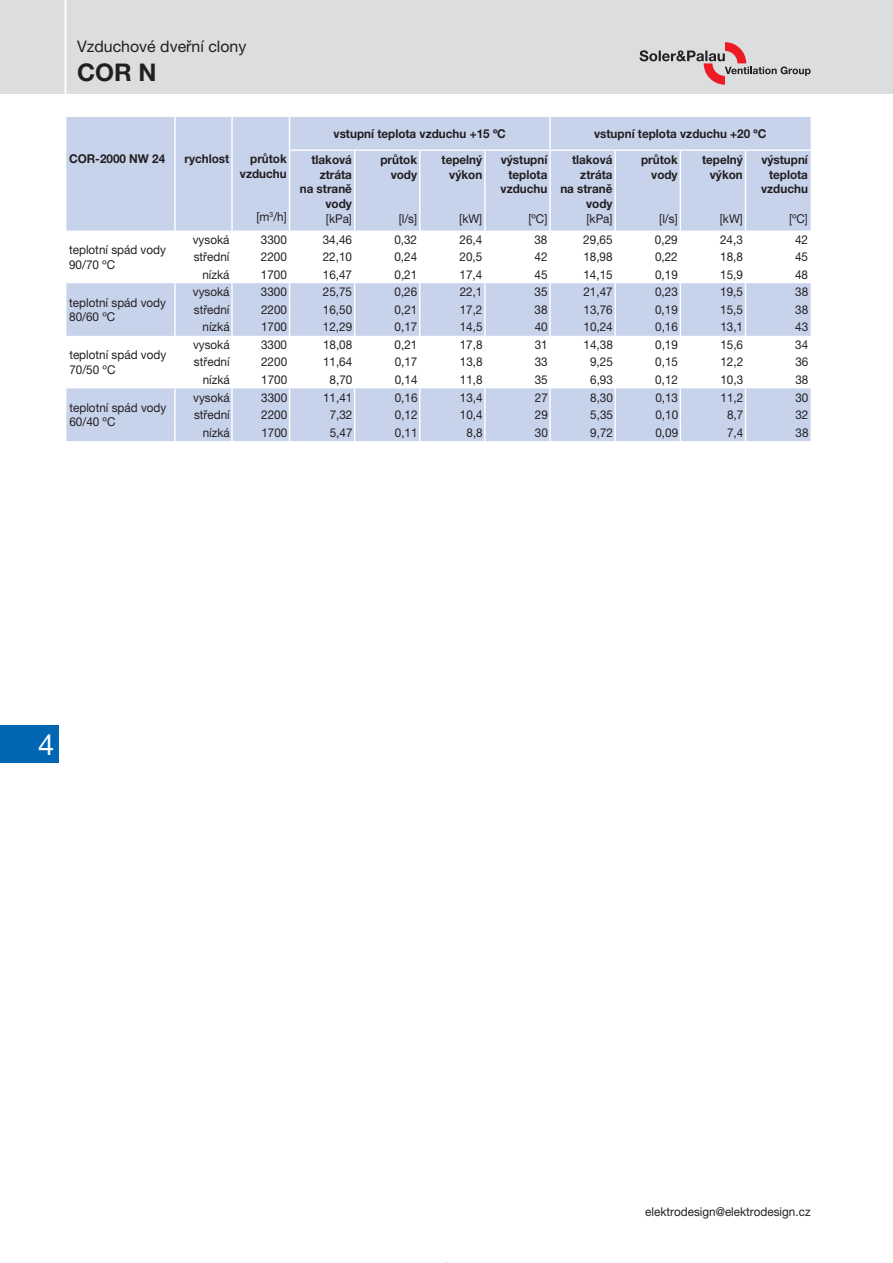
<style>
.page{position:relative;width:893px;height:1263px;background:#fff}
.page>*{position:absolute;margin:0;border:0;box-sizing:border-box;transform-origin:0 0}
.t1{font:29.1px "Helvetica Neue LT Pro";color:#fff}
.t2{font:700 24.3px "Helvetica Neue LT Pro";color:#231f20}
.t3{font:15.9px "Helvetica Neue LT Pro";color:#231f20}
.t4{font:12.15px/14.7px "Helvetica Neue LT Pro";color:#231f20;scale:.96 1}
.t5{font:700 12.15px/14.7px "Helvetica Neue LT Pro";color:#231f20;text-align:right;scale:.96 1}
</style>
<div class="page">
<div style="left:0;top:726px;width:58px;height:37px;background:#0066b3"></div>
<svg style="left:66px;top:117px;width:744px;height:324px;background:#cdd7ed"></svg>
<hr style="left:174px;top:117px;width:2px;height:33px;background:#fff">
<hr style="left:231px;top:117px;width:2px;height:33px;background:#fff">
<hr style="left:289px;top:117px;width:1px;height:32px;background:#fff">
<hr style="left:549px;top:117px;width:2px;height:32px;background:#fff">
<hr style="left:174px;top:150px;width:2px;height:81px;background:#fff">
<hr style="left:231px;top:150px;width:2px;height:81px;background:#fff">
<hr style="left:289px;top:151px;width:1px;height:80px;background:#fff">
<hr style="left:354px;top:151px;width:1px;height:80px;background:#fff">
<hr style="left:419px;top:151px;width:1px;height:80px;background:#fff">
<hr style="left:484px;top:151px;width:2px;height:80px;background:#fff">
<hr style="left:549px;top:151px;width:2px;height:80px;background:#fff">
<hr style="left:614px;top:151px;width:2px;height:80px;background:#fff">
<hr style="left:680px;top:151px;width:1px;height:80px;background:#fff">
<hr style="left:745px;top:151px;width:1px;height:80px;background:#fff">
<hr style="left:289px;top:149px;width:196px;height:2px;background:#fff">
<hr style="left:485px;top:149px;width:325px;height:2px;background:#fff">
<svg style="left:174px;top:231px;width:636px;height:210px"></svg>
<div style="left:0;top:0;width:893px;height:94px;background:#dcddde"></div>
<hr style="left:65px;top:0;width:1px;height:97px;background:#fff">
<svg style="left:639px;top:42px;width:171px;height:43px"></svg>
<h3 class="t3" style="left:77px;top:41px;width:171px">Vzduchové dveřní clony</h3>
<h2 class="t2" style="left:77px;top:64px;width:81px">COR N</h2>
<p class="t5" style="left:69px;top:152px;width:102px">COR-2000 NW 24</p>
<p class="t5" style="left:184px;top:152px;width:48px">rychlost</p>
<p class="t5" style="left:240px;top:152px;width:50px">průtok vzduchu</p>
<p class="t4" style="left:257px;top:211px;width:33px">[m<sup>3</sup>/h]</p>
<p class="t5" style="left:334px;top:127px;width:181px">vstupní teplota vzduchu +15 ºC</p>
<p class="t5" style="left:594px;top:127px;width:181px">vstupní teplota vzduchu +20 ºC</p>
<p class="t5" style="left:300px;top:154px;width:56px">tlaková ztráta<br>na straně vody</p>
<p class="t4" style="left:326px;top:212px;width:29px">[kPa]</p>
<p class="t5" style="left:380px;top:154px;width:40px">průtok vody</p>
<p class="t4" style="left:399px;top:212px;width:21px">[l/s]</p>
<p class="t5" style="left:641px;top:154px;width:40px">průtok vody</p>
<p class="t4" style="left:659px;top:212px;width:21px">[l/s]</p>
<p class="t5" style="left:441px;top:154px;width:44px">tepelný výkon</p>
<p class="t4" style="left:459px;top:212px;width:25px">[kW]</p>
<p class="t5" style="left:500px;top:154px;width:50px">výstupní teplota vzduchu</p>
<p class="t4" style="left:528px;top:212px;width:21px">[ºC]</p>
<p class="t5" style="left:560px;top:154px;width:56px">tlaková ztráta<br>na straně vody</p>
<p class="t4" style="left:586px;top:212px;width:29px">[kPa]</p>
<p class="t5" style="left:702px;top:154px;width:44px">tepelný výkon</p>
<p class="t4" style="left:720px;top:212px;width:25px">[kW]</p>
<p class="t5" style="left:761px;top:154px;width:50px">výstupní teplota vzduchu</p>
<p class="t4" style="left:789px;top:212px;width:21px">[ºC]</p>
<p class="t4" style="left:69px;top:243px;width:102px">teplotní spád vody<br>90/70 ºC</p>
<p class="t4" style="left:69px;top:296px;width:102px">teplotní spád vody<br>80/60 ºC</p>
<p class="t4" style="left:69px;top:348px;width:102px">teplotní spád vody<br>70/50 ºC</p>
<p class="t4" style="left:69px;top:401px;width:102px">teplotní spád vody<br>60/40 ºC</p>
<p class="t4" style="left:193px;top:233px;width:40px">vysoká</p>
<p class="t4" style="left:261px;top:233px;width:29px">3300</p>
<p class="t4" style="left:323px;top:233px;width:32px">34,46</p>
<p class="t4" style="left:394px;top:233px;width:25px">0,32</p>
<p class="t4" style="left:459px;top:233px;width:25px">26,4</p>
<p class="t4" style="left:534px;top:233px;width:15px">38</p>
<p class="t4" style="left:583px;top:233px;width:32px">29,65</p>
<p class="t4" style="left:655px;top:233px;width:25px">0,29</p>
<p class="t4" style="left:720px;top:233px;width:25px">24,3</p>
<p class="t4" style="left:795px;top:233px;width:15px">42</p>
<p class="t4" style="left:194px;top:251px;width:39px">střední</p>
<p class="t4" style="left:261px;top:251px;width:29px">2200</p>
<p class="t4" style="left:323px;top:251px;width:32px">22,10</p>
<p class="t4" style="left:394px;top:251px;width:25px">0,24</p>
<p class="t4" style="left:460px;top:251px;width:25px">20,5</p>
<p class="t4" style="left:534px;top:251px;width:15px">42</p>
<p class="t4" style="left:583px;top:251px;width:32px">18,98</p>
<p class="t4" style="left:655px;top:251px;width:25px">0,22</p>
<p class="t4" style="left:720px;top:251px;width:25px">18,8</p>
<p class="t4" style="left:795px;top:251px;width:15px">45</p>
<p class="t4" style="left:202px;top:268px;width:30px">nízká</p>
<p class="t4" style="left:261px;top:268px;width:29px">1700</p>
<p class="t4" style="left:323px;top:268px;width:32px">16,47</p>
<p class="t4" style="left:394px;top:268px;width:25px">0,21</p>
<p class="t4" style="left:460px;top:268px;width:25px">17,4</p>
<p class="t4" style="left:534px;top:268px;width:15px">45</p>
<p class="t4" style="left:583px;top:268px;width:32px">14,15</p>
<p class="t4" style="left:655px;top:268px;width:25px">0,19</p>
<p class="t4" style="left:720px;top:268px;width:25px">15,9</p>
<p class="t4" style="left:795px;top:268px;width:15px">48</p>
<p class="t4" style="left:193px;top:286px;width:40px">vysoká</p>
<p class="t4" style="left:261px;top:286px;width:29px">3300</p>
<p class="t4" style="left:323px;top:286px;width:32px">25,75</p>
<p class="t4" style="left:394px;top:286px;width:25px">0,26</p>
<p class="t4" style="left:460px;top:286px;width:25px">22,1</p>
<p class="t4" style="left:534px;top:286px;width:15px">35</p>
<p class="t4" style="left:583px;top:286px;width:32px">21,47</p>
<p class="t4" style="left:655px;top:286px;width:25px">0,23</p>
<p class="t4" style="left:720px;top:286px;width:25px">19,5</p>
<p class="t4" style="left:795px;top:286px;width:15px">38</p>
<p class="t4" style="left:194px;top:303px;width:39px">střední</p>
<p class="t4" style="left:261px;top:303px;width:29px">2200</p>
<p class="t4" style="left:323px;top:303px;width:32px">16,50</p>
<p class="t4" style="left:395px;top:303px;width:25px">0,21</p>
<p class="t4" style="left:460px;top:303px;width:25px">17,2</p>
<p class="t4" style="left:535px;top:303px;width:15px">38</p>
<p class="t4" style="left:583px;top:303px;width:32px">13,76</p>
<p class="t4" style="left:655px;top:303px;width:25px">0,19</p>
<p class="t4" style="left:720px;top:303px;width:25px">15,5</p>
<p class="t4" style="left:795px;top:303px;width:15px">38</p>
<p class="t4" style="left:203px;top:321px;width:30px">nízká</p>
<p class="t4" style="left:261px;top:321px;width:29px">1700</p>
<p class="t4" style="left:323px;top:321px;width:32px">12,29</p>
<p class="t4" style="left:395px;top:321px;width:25px">0,17</p>
<p class="t4" style="left:460px;top:321px;width:25px">14,5</p>
<p class="t4" style="left:535px;top:321px;width:15px">40</p>
<p class="t4" style="left:583px;top:321px;width:32px">10,24</p>
<p class="t4" style="left:655px;top:321px;width:25px">0,16</p>
<p class="t4" style="left:720px;top:321px;width:25px">13,1</p>
<p class="t4" style="left:795px;top:321px;width:15px">43</p>
<p class="t4" style="left:193px;top:338px;width:40px">vysoká</p>
<p class="t4" style="left:261px;top:338px;width:29px">3300</p>
<p class="t4" style="left:323px;top:338px;width:32px">18,08</p>
<p class="t4" style="left:395px;top:338px;width:25px">0,21</p>
<p class="t4" style="left:460px;top:338px;width:25px">17,8</p>
<p class="t4" style="left:535px;top:338px;width:15px">31</p>
<p class="t4" style="left:583px;top:338px;width:32px">14,38</p>
<p class="t4" style="left:655px;top:338px;width:25px">0,19</p>
<p class="t4" style="left:720px;top:338px;width:25px">15,6</p>
<p class="t4" style="left:795px;top:338px;width:15px">34</p>
<p class="t4" style="left:194px;top:356px;width:39px">střední</p>
<p class="t4" style="left:261px;top:356px;width:29px">2200</p>
<p class="t4" style="left:323px;top:356px;width:32px">11,64</p>
<p class="t4" style="left:395px;top:356px;width:25px">0,17</p>
<p class="t4" style="left:460px;top:356px;width:25px">13,8</p>
<p class="t4" style="left:535px;top:356px;width:15px">33</p>
<p class="t4" style="left:590px;top:356px;width:25px">9,25</p>
<p class="t4" style="left:655px;top:356px;width:25px">0,15</p>
<p class="t4" style="left:720px;top:356px;width:25px">12,2</p>
<p class="t4" style="left:795px;top:356px;width:15px">36</p>
<p class="t4" style="left:203px;top:373px;width:30px">nízká</p>
<p class="t4" style="left:261px;top:373px;width:29px">1700</p>
<p class="t4" style="left:330px;top:373px;width:25px">8,70</p>
<p class="t4" style="left:395px;top:373px;width:25px">0,14</p>
<p class="t4" style="left:460px;top:373px;width:25px">11,8</p>
<p class="t4" style="left:535px;top:373px;width:15px">35</p>
<p class="t4" style="left:590px;top:373px;width:25px">6,93</p>
<p class="t4" style="left:655px;top:373px;width:25px">0,12</p>
<p class="t4" style="left:720px;top:373px;width:25px">10,3</p>
<p class="t4" style="left:795px;top:373px;width:15px">38</p>
<p class="t4" style="left:193px;top:391px;width:40px">vysoká</p>
<p class="t4" style="left:261px;top:391px;width:29px">3300</p>
<p class="t4" style="left:323px;top:391px;width:32px">11,41</p>
<p class="t4" style="left:395px;top:391px;width:25px">0,16</p>
<p class="t4" style="left:460px;top:391px;width:25px">13,4</p>
<p class="t4" style="left:535px;top:391px;width:15px">27</p>
<p class="t4" style="left:590px;top:391px;width:25px">8,30</p>
<p class="t4" style="left:655px;top:391px;width:25px">0,13</p>
<p class="t4" style="left:720px;top:391px;width:25px">11,2</p>
<p class="t4" style="left:795px;top:391px;width:15px">30</p>
<p class="t4" style="left:194px;top:408px;width:39px">střední</p>
<p class="t4" style="left:261px;top:408px;width:29px">2200</p>
<p class="t4" style="left:330px;top:408px;width:25px">7,32</p>
<p class="t4" style="left:395px;top:408px;width:25px">0,12</p>
<p class="t4" style="left:460px;top:408px;width:25px">10,4</p>
<p class="t4" style="left:535px;top:408px;width:15px">29</p>
<p class="t4" style="left:590px;top:408px;width:25px">5,35</p>
<p class="t4" style="left:655px;top:408px;width:25px">0,10</p>
<p class="t4" style="left:727px;top:408px;width:18px">8,7</p>
<p class="t4" style="left:795px;top:408px;width:15px">32</p>
<p class="t4" style="left:203px;top:426px;width:30px">nízká</p>
<p class="t4" style="left:261px;top:426px;width:29px">1700</p>
<p class="t4" style="left:330px;top:426px;width:25px">5,47</p>
<p class="t4" style="left:395px;top:426px;width:25px">0,11</p>
<p class="t4" style="left:466px;top:426px;width:18px">8,8</p>
<p class="t4" style="left:535px;top:426px;width:15px">30</p>
<p class="t4" style="left:590px;top:426px;width:25px">9,72</p>
<p class="t4" style="left:655px;top:426px;width:25px">0,09</p>
<p class="t4" style="left:727px;top:426px;width:18px">7,4</p>
<p class="t4" style="left:795px;top:426px;width:15px">38</p>
<h1 class="t1" style="left:38px;top:734px;width:18px">4</h1>
<p class="t4" style="left:645px;top:1205px;width:174px">elektrodesign@elektrodesign.cz</p>
</div>
